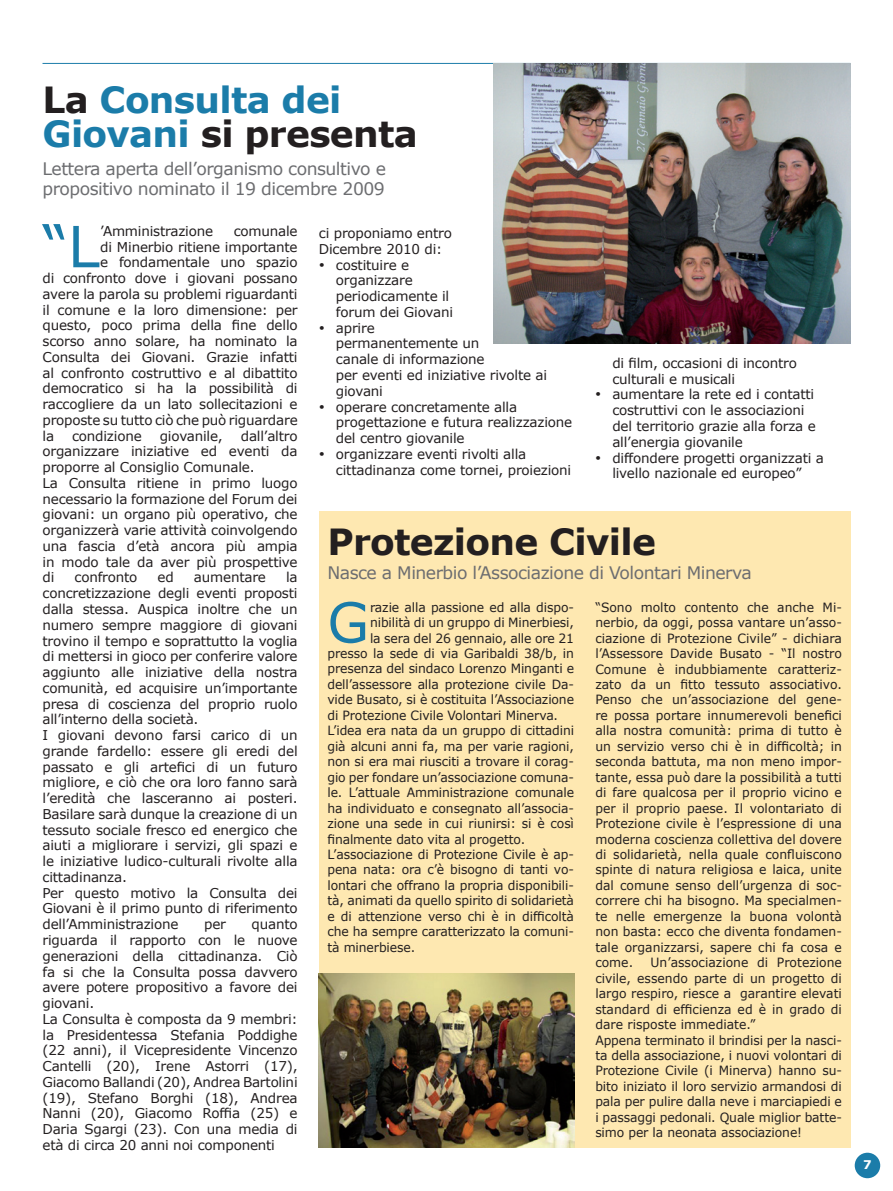
<style>
.page{position:relative;width:893px;height:1191px;background:#fff}
.page>*{position:absolute;margin:0;border:0;box-sizing:border-box;transform-origin:0 0}
.t1{font:56.85px "Verdana";color:#1b7ca9}
.t2{font:55.2px "Verdana";color:#1b7ca9}
.t3{font:700 36px/34.5px "Verdana";letter-spacing:-.02em;color:#1b7ca9}
.t4{font:700 36px "Verdana";letter-spacing:-.02em;color:#231f20}
.t5{font:17.25px/19.5px "Verdana";letter-spacing:-.03em;color:#6c6d70}
.t6{font:13.5px/15.8px "Verdana";letter-spacing:-.015em;color:#231f20}
.t7{font:12.75px/15.5px "Verdana";letter-spacing:-.01em;color:#231f20;text-align:justify}
.t8{font:700 12px "Verdana";color:#fff}
.s1{color:#231f20}
</style>
<div class="page">
<hr style="left:43px;top:63px;width:807px;height:1px;background:#1b7ca9">
<div style="left:319px;top:511px;width:531px;height:637px;background:#fee8b1"></div>
<img style="left:319px;top:973px;width:255px;height:174px">
<img style="left:493px;top:64px;width:357px;height:279px">
<div style="left:855px;top:1152px;width:25px;height:26px;background:#1b7ca9;border-radius:50%"></div>
<h3 class="t3" style="left:43px;top:83px;width:377px"><span class="s1">La</span> Consulta dei<br>Giovani <span class="s1">si presenta</span></h3>
<p class="t5" style="left:43px;top:159px;width:345px">Lettera aperta dell’organismo consultivo e propositivo nominato il 19 dicembre 2009</p>
<h1 class="t1" style="left:43px;top:210px;width:58px">“L</h1>
<p class="t6" style="left:100px;top:223px;width:114px">’Amministrazione</p>
<p class="t6" style="left:234px;top:223px;width:65px">comunale</p>
<p class="t6" style="left:100px;top:239px;width:199px">di Minerbio ritiene importante</p>
<p class="t6" style="left:100px;top:255px;width:199px">e fondamentale uno spazio</p>
<p class="t6" style="left:43px;top:270px;width:257px">di confronto dove i giovani possano</p>
<p class="t6" style="left:43px;top:286px;width:257px">avere la parola su problemi riguardanti</p>
<p class="t6" style="left:43px;top:302px;width:257px">il comune e la loro dimensione: per</p>
<p class="t6" style="left:43px;top:318px;width:257px">questo, poco prima della fine dello</p>
<p class="t6" style="left:43px;top:333px;width:257px">scorso anno solare, ha nominato la</p>
<p class="t6" style="left:43px;top:349px;width:257px">Consulta dei Giovani. Grazie infatti</p>
<p class="t6" style="left:43px;top:365px;width:257px">al confronto costruttivo e al dibattito</p>
<p class="t6" style="left:43px;top:381px;width:257px">democratico si ha la possibilità di</p>
<p class="t6" style="left:43px;top:396px;width:257px">raccogliere da un lato sollecitazioni e</p>
<p class="t6" style="left:43px;top:412px;width:257px">proposte su tutto ciò che può riguardare</p>
<p class="t6" style="left:43px;top:428px;width:13px">la</p>
<p class="t6" style="left:72px;top:428px;width:71px">condizione</p>
<p class="t6" style="left:160px;top:428px;width:65px">giovanile,</p>
<p class="t6" style="left:43px;top:428px;width:257px;text-indent:198px">dall’altro organizzare iniziative ed eventi da proporre al Consiglio Comunale.<br>La Consulta ritiene in primo luogo necessario la formazione del Forum dei giovani: un organo più operativo, che organizzerà varie attività coinvolgendo una fascia d’età ancora più ampia in modo tale da aver più prospettive di</p>
<p class="t6" style="left:75px;top:570px;width:64px">confronto</p>
<p class="t6" style="left:158px;top:570px;width:18px">ed</p>
<p class="t6" style="left:194px;top:570px;width:74px">aumentare</p>
<p class="t6" style="left:43px;top:570px;width:257px;text-indent:244px">la concretizzazione degli eventi proposti dalla stessa. Auspica inoltre che un numero sempre maggiore di giovani trovino il tempo e soprattutto la voglia di mettersi in gioco per conferire valore aggiunto alle iniziative della nostra comunità, ed acquisire un’importante presa di coscienza del proprio ruolo all’interno della società.<br>I giovani devono farsi carico di un grande fardello: essere gli eredi del passato e gli artefici di un futuro migliore, e ciò che ora loro fanno sarà l’eredità che lasceranno ai posteri.<br>Basilare sarà dunque la creazione di un tessuto sociale fresco ed energico che aiuti a migliorare i servizi, gli spazi e le iniziative ludico-culturali rivolte alla cittadinanza.<br>Per questo motivo la Consulta dei Giovani è il primo punto di riferimento dell’Amministrazione</p>
<p class="t6" style="left:43px;top:916px;width:257px;text-indent:209px">quanto riguarda il rapporto con le nuove generazioni della cittadinanza. Ciò fa si che la Consulta possa davvero avere potere propositivo a favore dei giovani.<br>La Consulta è composta da 9 membri: la Presidentessa Stefania Poddighe (22 anni), il Vicepresidente Vincenzo<br>Cantelli (20), Irene Astorri (17),<br>Giacomo Ballandi (20), Andrea Bartolini (19), Stefano Borghi (18), Andrea<br>Nanni (20), Giacomo Roffia (25) e<br>Daria Sgargi (23). Con una media di età di circa 20 anni noi componenti</p>
<p class="t6" style="left:204px;top:916px;width:23px">per</p>
<p class="t6" style="left:319px;top:225px;width:135px">ci proponiamo entro<br>Dicembre 2010 di:</p>
<p class="t6" style="left:336px;top:257px;width:119px;text-indent:-17px">• costituire e organizzare periodicamente il forum dei Giovani</p>
<p class="t6" style="left:336px;top:320px;width:213px;text-indent:-17px">• aprire<br>permanentemente un<br>canale di informazione<br>per eventi ed iniziative rivolte ai giovani</p>
<p class="t6" style="left:336px;top:399px;width:238px;text-indent:-17px">• operare concretamente alla progettazione e futura realizzazione del centro giovanile</p>
<p class="t6" style="left:336px;top:446px;width:237px;text-indent:-17px">• organizzare eventi rivolti alla cittadinanza come tornei, proiezioni</p>
<p class="t6" style="left:612px;top:355px;width:186px">di film, occasioni di incontro culturali e musicali</p>
<p class="t6" style="left:612px;top:387px;width:205px;text-indent:-17px">• aumentare la rete ed i contatti costruttivi con le associazioni del territorio grazie alla forza e all’energia giovanile</p>
<p class="t6" style="left:595px;top:450px;width:230px;text-align:center">• diffondere progetti organizzati a livello nazionale ed europeo”</p>
<h3 class="t4" style="left:327px;top:518px;width:330px">Protezione Civile</h3>
<p class="t5" style="left:327px;top:563px;width:426px">Nasce a Minerbio l’Associazione di Volontari Minerva</p>
<h2 class="t2" style="left:327px;top:587px;width:43px">G</h2>
<p class="t7" style="left:370px;top:599px;width:205px">razie alla passione ed alla dispo-</p>
<p class="t7" style="left:370px;top:615px;width:205px">nibilità di un gruppo di Minerbiesi,</p>
<p class="t7" style="left:370px;top:630px;width:206px">la sera del 26 gennaio, alle ore 21</p>
<p class="t7" style="left:327px;top:646px;width:248px">presso la sede di via Garibaldi 38/b, in</p>
<p class="t7" style="left:327px;top:661px;width:248px">presenza del sindaco Lorenzo Minganti e</p>
<p class="t7" style="left:327px;top:677px;width:248px">dell’assessore alla protezione civile Da-</p>
<p class="t7" style="left:327px;top:692px;width:248px">vide Busato, si è costituita l’Associazione</p>
<p class="t7" style="left:327px;top:707px;width:232px">di Protezione Civile Volontari Minerva.</p>
<p class="t7" style="left:327px;top:723px;width:248px">L’idea era nata da un gruppo di cittadini</p>
<p class="t7" style="left:327px;top:738px;width:248px">già alcuni anni fa, ma per varie ragioni,</p>
<p class="t7" style="left:327px;top:754px;width:248px">non si era mai riusciti a trovare il corag-</p>
<p class="t7" style="left:327px;top:769px;width:248px">gio per fondare un’associazione comuna-</p>
<p class="t7" style="left:327px;top:785px;width:248px">le. L’attuale Amministrazione comunale</p>
<p class="t7" style="left:327px;top:800px;width:248px">ha individuato e consegnato all’associa-</p>
<p class="t7" style="left:327px;top:816px;width:248px">zione una sede in cui riunirsi: si è così</p>
<p class="t7" style="left:327px;top:831px;width:199px">finalmente dato vita al progetto.</p>
<p class="t7" style="left:327px;top:846px;width:248px">L’associazione di Protezione Civile è ap-</p>
<p class="t7" style="left:327px;top:862px;width:248px">pena nata: ora c’è bisogno di tanti vo-</p>
<p class="t7" style="left:327px;top:877px;width:248px">lontari che offrano la propria disponibili-</p>
<p class="t7" style="left:327px;top:893px;width:248px">tà, animati da quello spirito di solidarietà</p>
<p class="t7" style="left:327px;top:908px;width:248px">e di attenzione verso chi è in difficoltà</p>
<p class="t7" style="left:327px;top:924px;width:248px">che ha sempre caratterizzato la comuni-</p>
<p class="t7" style="left:327px;top:939px;width:89px">tà minerbiese.</p>
<p class="t7" style="left:595px;top:599px;width:248px">“Sono molto contento che anche Mi&shy;nerbio, da oggi, possa vantare un’asso&shy;ciazione di Protezione Civile” - dichiara l’Assessore Davide Busato - “Il nostro Comune è indubbiamente caratteriz&shy;zato da un fitto tessuto associativo.<br>Penso che un’associazione del gene&shy;re possa portare innumerevoli benefici alla nostra comunità: prima di tutto è un servizio verso chi è in difficoltà; in seconda battuta, ma non meno impor&shy;tante, essa può dare la possibilità a tutti di fare qualcosa per il proprio vicino e per il proprio paese. Il volontariato di Protezione civile è l’espressione di una moderna coscienza collettiva del dovere di solidarietà, nella quale confluiscono spinte di natura religiosa e laica, unite dal comune senso dell’urgenza di soc&shy;correre chi ha bisogno. Ma specialmen&shy;te nelle emergenze la buona volontà non basta: ecco che diventa fondamen&shy;tale organizzarsi, sapere chi fa cosa e come.</p>
<p class="t7" style="left:595px;top:955px;width:248px;text-align:left;text-indent:55px">Un’associazione di Protezione civile, essendo parte di un progetto di largo respiro, riesce a garantire elevati standard di efficienza ed è in grado di dare risposte immediate.”<br>Appena terminato il brindisi per la nasci&shy;ta della associazione, i nuovi volontari di Protezione Civile (i Minerva) hanno su&shy;bito iniziato il loro servizio armandosi di pala per pulire dalla neve i marciapiedi e i passaggi pedonali. Quale miglior batte&shy;simo per la neonata associazione!</p>
<p class="t8" style="left:863px;top:1157px;width:10px">7</p>
</div>
